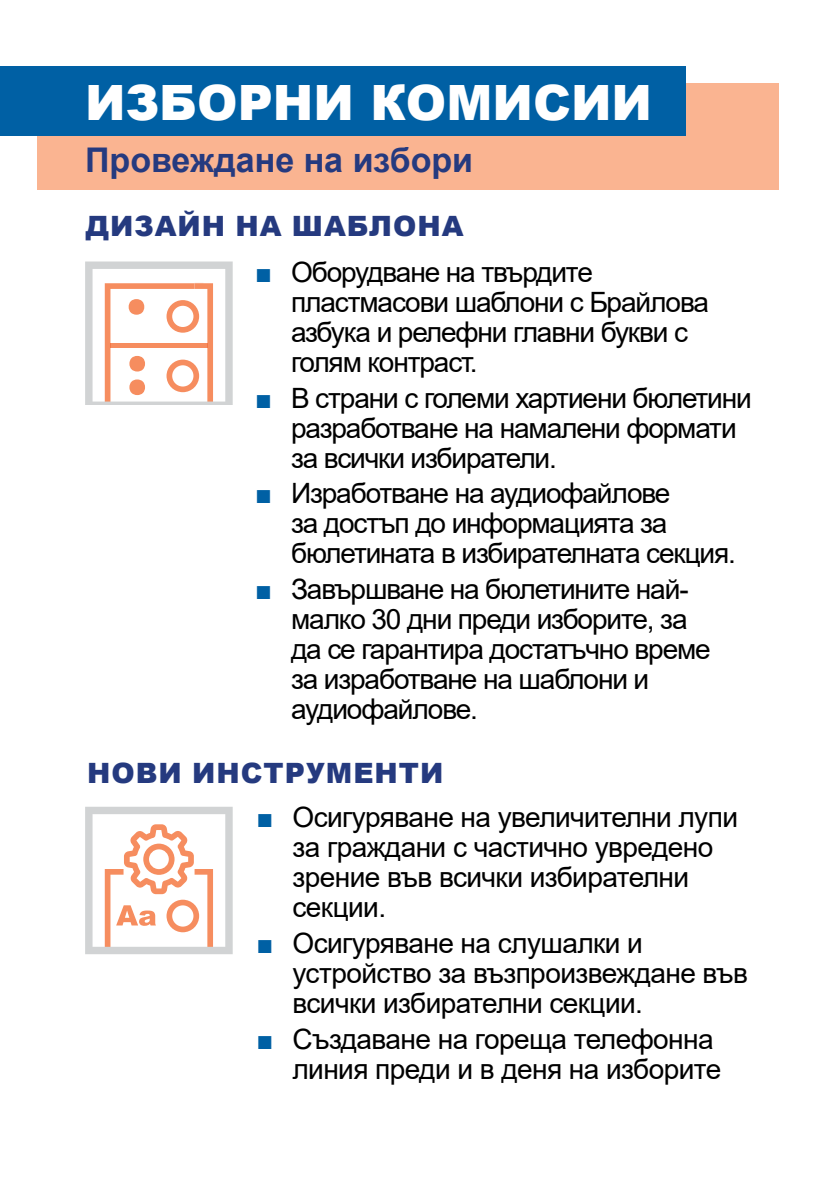
<style>
.page{position:relative;width:840px;height:1191px;background:#fff}
.page>*{position:absolute;margin:0;border:0;box-sizing:border-box;transform-origin:0 0}
.Heading2{font:900 48.6px "Arial";color:#fff}
.Heading3{font:700 34px "Arial";color:#253a7f}
.t1{font:28px/30px "Arial";letter-spacing:-.04em;color:#000}
.t2{font:28px/30px "Arial";letter-spacing:-.02em;color:#000}
.Heading4{font:900 28px "Arial";letter-spacing:.035em;color:#253a7f}
.s1{color:#0060a4}
</style>
<div class="page">
<div style="left:37px;top:83px;width:741px;height:106px;background:#fab491"></div>
<div style="left:0;top:66px;width:685px;height:69px;background:#0060a4"></div>
<svg style="left:85px;top:806px;width:147px;height:148px"></svg>
<svg style="left:85px;top:261px;width:147px;height:144px"></svg>
<h2 class="Heading2" style="left:85px;top:67px;width:568px">ИЗБОРНИ КОМИСИИ</h2>
<h3 class="Heading3" style="left:85px;top:136px;width:389px">Провеждане на избори</h3>
<h4 class="Heading4" style="left:86px;top:206px;width:379px">ДИЗАЙН НА ШАБЛОНА</h4>
<p class="t1" style="left:291px;top:257px;width:419px;text-indent:-36px"><span class="s1">■</span> Оборудване на твърдите пластмасови шаблони с Брайлова азбука и релефни главни букви с голям контраст.</p>
<p class="t1" style="left:291px;top:382px;width:462px;text-indent:-36px"><span class="s1">■</span> В страни с големи хартиени бюлетини разработване на намалени формати за всички избиратели.</p>
<p class="t1" style="left:291px;top:478px;width:446px;text-indent:-36px"><span class="s1">■</span> Изработване на аудиофайлове<br>за достъп до информацията за бюлетината в избирателната секция.</p>
<p class="t1" style="left:291px;top:574px;width:421px;text-indent:-36px"><span class="s1">■</span> Завършване на бюлетините най&shy;малко 30 дни преди изборите, за да се гарантира достатъчно време за изработване на шаблони и аудиофайлове.</p>
<h4 class="Heading4" style="left:87px;top:752px;width:358px">НОВИ ИНСТРУМЕНТИ</h4>
<p class="t2" style="left:292px;top:802px;width:447px;text-indent:-36px"><span class="s1">■</span> Осигуряване на увеличителни лупи за граждани с частично увредено зрение във всички избирателни секции.</p>
<p class="t2" style="left:292px;top:928px;width:456px;text-indent:-36px"><span class="s1">■</span> Осигуряване на слушалки и устройство за възпроизвеждане във всички избирателни секции.</p>
<p class="t2" style="left:256px;top:1023px;width:466px;text-align:right"><span class="s1">■</span> Създаване на гореща телефонна линия преди и в деня на изборите</p>
</div>
